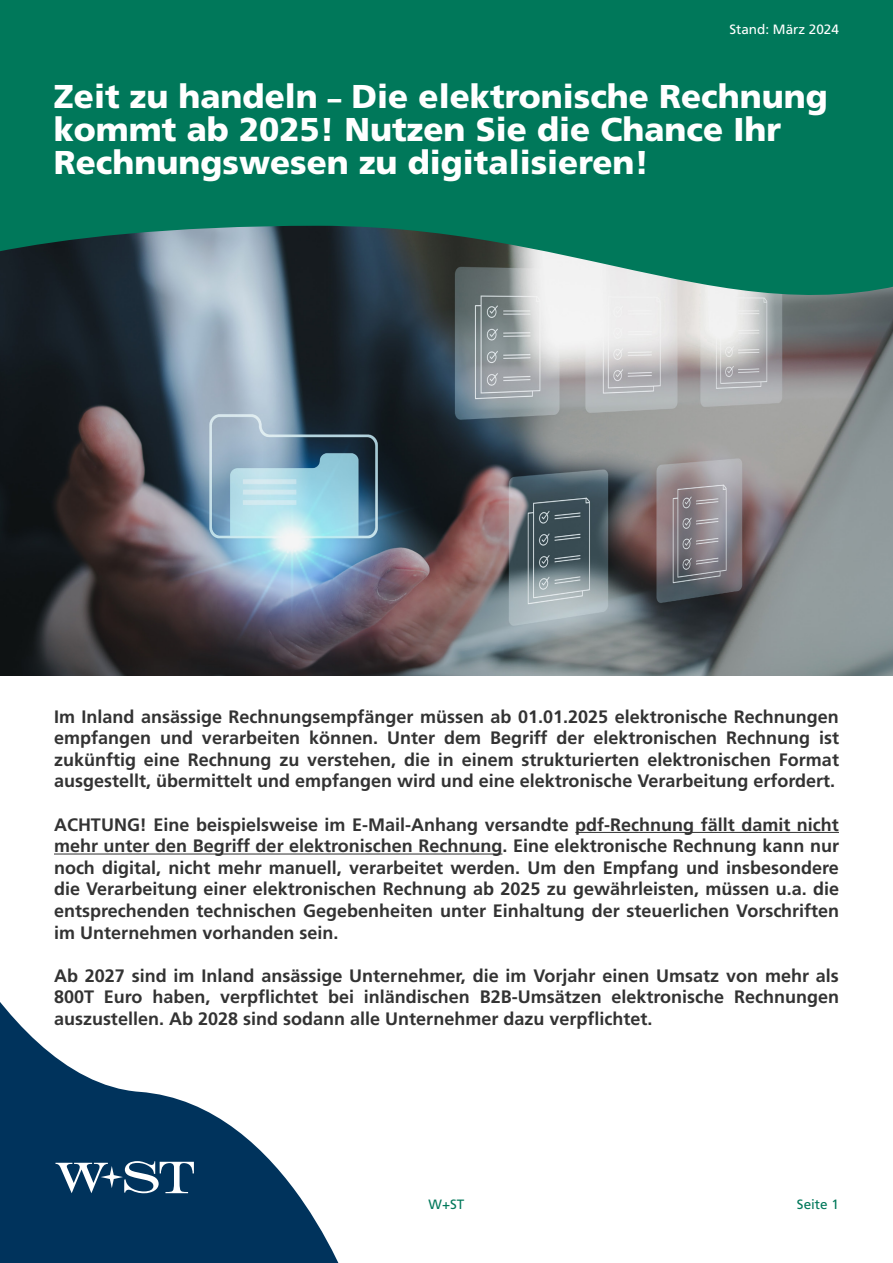
<style>
.page{position:relative;width:893px;height:1263px;background:#fff}
.page>*{position:absolute;margin:0;border:0;box-sizing:border-box;transform-origin:0 0}
.t1{font:900 33px/33px "Frutiger LT Pro";color:#fff}
.t2{font:700 18px/21.6px "Frutiger LT Pro";color:#333;text-align:justify}
.t3{font:13.5px "Frutiger LT Pro";color:#fff}
.t4{font:13.5px "Frutiger LT Pro";color:#00785a}
.s1{font-size:27px}
</style>
<div class="page">
<img style="left:0;top:377px;width:893px;height:298px">
<svg style="left:0;top:0;width:893px;height:377px;background:#257866"></svg>
<svg style="left:0;top:854px;width:356px;height:409px"></svg>
<svg style="left:56px;top:1161px;width:138px;height:32px"></svg>
<hr style="left:575px;top:832px;width:264px;height:1px;background:#333">
<hr style="left:54px;top:853px;width:448px;height:1px;background:#333">
<p class="t3" style="left:729px;top:22px;width:111px">Stand: März 2024</p>
<h1 class="t1" style="left:54px;top:80px;width:776px">Zeit zu handeln <span class="s1">–</span> Die elektronische Rechnung kommt ab 2025! Nutzen Sie die Chance Ihr<br>Rechnungswesen zu digitalisieren!</h1>
<p class="t2" style="left:54px;top:705px;width:786px">Im Inland ansässige Rechnungsempfänger müssen ab 01.01.2025 elektronische Rechnungen empfangen und verarbeiten können. Unter dem Begriff der elektronischen Rechnung ist zukünftig eine Rechnung zu verstehen, die in einem strukturierten elektronischen Format ausgestellt, übermittelt und empfangen wird und eine elektronische Verarbeitung erfordert.</p>
<p class="t2" style="left:54px;top:813px;width:786px">ACHTUNG! Eine beispielsweise im E-Mail-Anhang versandte pdf-Rechnung fällt damit nicht mehr unter den Begriff der elektronischen Rechnung. Eine elektronische Rechnung kann nur noch digital, nicht mehr manuell, verarbeitet werden. Um den Empfang und insbesondere die Verarbeitung einer elektronischen Rechnung ab 2025 zu gewährleisten, müssen u.a. die entsprechenden technischen Gegebenheiten unter Einhaltung der steuerlichen Vorschriften im Unternehmen vorhanden sein.</p>
<p class="t2" style="left:54px;top:965px;width:786px">Ab 2027 sind im Inland ansässige Unternehmer, die im Vorjahr einen Umsatz von mehr als 800T Euro haben, verpflichtet bei inländischen B2B-Umsätzen elektronische Rechnungen auszustellen. Ab 2028 sind sodann alle Unternehmer dazu verpflichtet.</p>
<p class="t4" style="left:429px;top:1196px;width:37px">W+ST</p>
<p class="t4" style="left:797px;top:1196px;width:44px">Seite 1</p>
</div>
